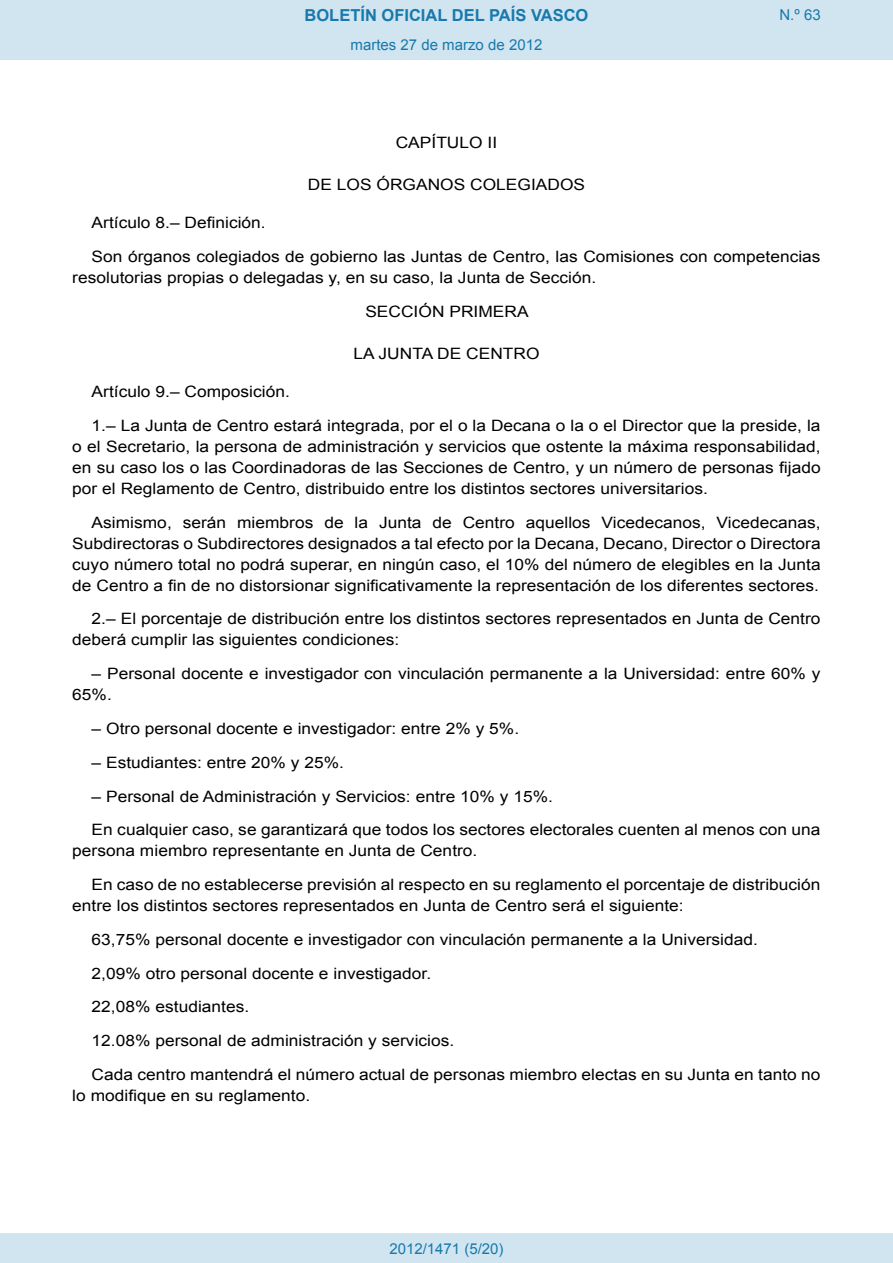
<style>
.page{position:relative;width:893px;height:1263px;background:#fff}
.page>*{position:absolute;margin:0;border:0;box-sizing:border-box;transform-origin:0 0}
.t1{font:700 16.5px "Arial";color:#1879ad}
.BOPVDetalle{font:15.6px/21px "Arial";color:#000;scale:1.11 1}
.BOPVClave{font:15.6px "Arial";color:#000;scale:1.11 1}
.BOPVClaveSin{font:15.6px "Arial";color:#000;scale:1.11 1}
.Paginacion_Centro{font:15px "Arial";color:#1879ad}
</style>
<div class="page">
<div style="left:0;top:0;width:893px;height:60px;background:#d0e5f0"></div>
<div style="left:0;top:1233px;width:893px;height:30px;background:#d0e5f0"></div>
<p class="t1" style="left:305px;top:4px;width:285px">BOLETÍN OFICIAL DEL PAÍS VASCO</p>
<p class="Paginacion_Centro" style="left:351px;top:35px;width:193px">martes 27 de marzo de 2012</p>
<p class="BOPVClaveSin" style="left:396px;top:132px;width:93px">CAPÍTULO II</p>
<p class="BOPVClave" style="left:308px;top:175px;width:251px">DE LOS ÓRGANOS COLEGIADOS</p>
<p class="Paginacion_Centro" style="left:779px;top:5px;width:43px">N.º 63</p>
<p class="BOPVDetalle" style="left:92px;top:213px;width:158px">Artículo 8.– Definición.</p>
<p class="BOPVDetalle" style="left:72px;top:246px;width:676px;text-indent:19px">Son órganos colegiados de gobierno las Juntas de Centro, las Comisiones con competencias resolutorias propias o delegadas y, en su caso, la Junta de Sección.</p>
<p class="BOPVClaveSin" style="left:365px;top:301px;width:148px">SECCIÓN PRIMERA</p>
<p class="BOPVClave" style="left:353px;top:343px;width:169px">LA JUNTA DE CENTRO</p>
<p class="BOPVDetalle" style="left:92px;top:381px;width:180px">Artículo 9.– Composición.</p>
<p class="BOPVDetalle" style="left:72px;top:415px;width:676px;text-align:justify;text-indent:19px">1.– La Junta de Centro estará integrada, por el o la Decana o la o el Director que la preside, la o el Secretario, la persona de administración y servicios que ostente la máxima responsabilidad, en su caso los o las Coordinadoras de las Secciones de Centro, y un número de personas fijado por el Reglamento de Centro, distribuido entre los distintos sectores universitarios.</p>
<p class="BOPVDetalle" style="left:72px;top:512px;width:676px;text-align:justify;text-indent:19px">Asimismo, serán miembros de la Junta de Centro aquellos Vicedecanos, Vicedecanas, Subdirectoras o Subdirectores designados a tal efecto por la Decana, Decano, Director o Directora cuyo número total no podrá superar, en ningún caso, el 10% del número de elegibles en la Junta de Centro a fin de no distorsionar significativamente la representación de los diferentes sectores.</p>
<p class="BOPVDetalle" style="left:72px;top:609px;width:676px;text-indent:19px">2.– El porcentaje de distribución entre los distintos sectores representados en Junta de Centro deberá cumplir las siguientes condiciones:</p>
<p class="BOPVDetalle" style="left:72px;top:663px;width:676px;text-indent:19px">– Personal docente e investigador con vinculación permanente a la Universidad: entre 60% y<br>65%.</p>
<p class="BOPVDetalle" style="left:92px;top:718px;width:387px">– Otro personal docente e investigador: entre 2% y 5%.</p>
<p class="BOPVDetalle" style="left:92px;top:752px;width:229px">– Estudiantes: entre 20% y 25%.</p>
<p class="BOPVDetalle" style="left:92px;top:786px;width:417px">– Personal de Administración y Servicios: entre 10% y 15%.</p>
<p class="BOPVDetalle" style="left:72px;top:819px;width:676px;text-indent:19px">En cualquier caso, se garantizará que todos los sectores electorales cuenten al menos con una persona miembro representante en Junta de Centro.</p>
<p class="BOPVDetalle" style="left:72px;top:874px;width:675px;text-indent:19px">En caso de no establecerse previsión al respecto en su reglamento el porcentaje de distribución entre los distintos sectores representados en Junta de Centro será el siguiente:</p>
<p class="BOPVDetalle" style="left:92px;top:929px;width:602px">63,75% personal docente e investigador con vinculación permanente a la Universidad.</p>
<p class="BOPVDetalle" style="left:92px;top:963px;width:307px">2,09% otro personal docente e investigador.</p>
<p class="BOPVDetalle" style="left:92px;top:996px;width:143px">22,08% estudiantes.</p>
<p class="BOPVDetalle" style="left:92px;top:1030px;width:328px">12.08% personal de administración y servicios.</p>
<p class="BOPVDetalle" style="left:72px;top:1064px;width:676px;text-indent:19px">Cada centro mantendrá el número actual de personas miembro electas en su Junta en tanto no lo modifique en su reglamento.</p>
<p class="Paginacion_Centro" style="left:389px;top:1238px;width:116px">2012/1471 (5/20)</p>
</div>
